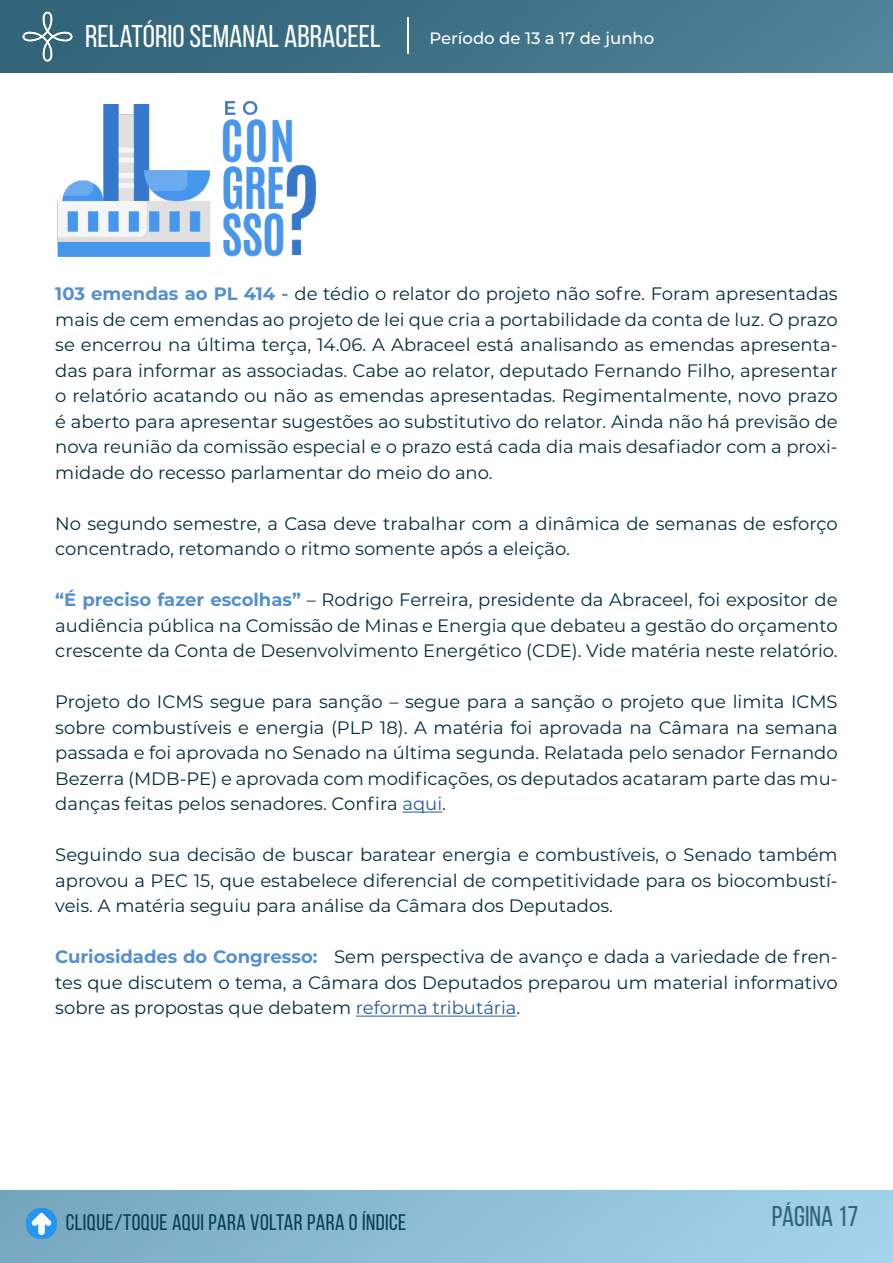
<style>
.page{position:relative;width:893px;height:1263px;background:#fff}
.page>*{position:absolute;margin:0;border:0;box-sizing:border-box;transform-origin:0 0}
.t1{font:31.5px "Bebas Neue";color:#fff}
.t2{font:28.5px "Bebas Neue";color:#326479}
.t3{font:22.5px "Bebas Neue";letter-spacing:.02em;color:#014153}
.t4{font:18px/25.5px "Montserrat";color:#062d3f;text-align:justify}
.t5{font:500 16.5px "Montserrat";color:#fff}
.s1{font-weight:700;color:#5390cd}
.s2{color:#275b9b}
</style>
<div class="page">
<img style="left:0;top:0;width:893px;height:72px">
<img style="left:0;top:1191px;width:892px;height:72px">
<img style="left:23px;top:11px;width:50px;height:50px">
<hr style="left:407px;top:17px;width:2px;height:37px;background:#fff">
<img style="left:27px;top:1209px;width:29px;height:29px">
<hr style="left:402px;top:812px;width:40px;height:1px;background:#275b9b">
<hr style="left:356px;top:1016px;width:160px;height:1px;background:#275b9b">
<img style="left:57px;top:101px;width:259px;height:155px">
<h1 class="t1" style="left:85px;top:19px;width:297px">RELATÓRIO SEMANAL ABRACEEL</h1>
<p class="t5" style="left:429px;top:26px;width:226px">Período de 13 a 17 de junho</p>
<p class="t4" style="left:55px;top:280px;width:784px"><span class="s1">103 emendas ao PL 414 -</span> de tédio o relator do projeto não sofre. Foram apresentadas mais de cem emendas ao projeto de lei que cria a portabilidade da conta de luz. O prazo se encerrou na última terça, 14.06. A Abraceel está analisando as emendas apresenta&shy;das para informar as associadas. Cabe ao relator, deputado Fernando Filho, apresentar o relatório acatando ou não as emendas apresentadas. Regimentalmente, novo prazo é aberto para apresentar sugestões ao substitutivo do relator. Ainda não há previsão de nova reunião da comissão especial e o prazo está cada dia mais desafiador com a proxi&shy;midade do recesso parlamentar do meio do ano.</p>
<p class="t4" style="left:55px;top:510px;width:784px">No segundo semestre, a Casa deve trabalhar com a dinâmica de semanas de esforço concentrado, retomando o ritmo somente após a eleição.</p>
<p class="t4" style="left:55px;top:586px;width:784px"><span class="s1">“É preciso fazer escolhas”</span> – Rodrigo Ferreira, presidente da Abraceel, foi expositor de audiência pública na Comissão de Minas e Energia que debateu a gestão do orçamento crescente da Conta de Desenvolvimento Energético (CDE). Vide matéria neste relatório.</p>
<p class="t4" style="left:55px;top:688px;width:784px">Projeto do ICMS segue para sanção – segue para a sanção o projeto que limita ICMS sobre combustíveis e energia (PLP 18). A matéria foi aprovada na Câmara na semana passada e foi aprovada no Senado na última segunda. Relatada pelo senador Fernando Bezerra (MDB-PE) e aprovada com modificações, os deputados acataram parte das mu&shy;danças feitas pelos senadores. Confira <span class="s2">aqui</span>.</p>
<p class="t4" style="left:55px;top:841px;width:784px">Seguindo sua decisão de buscar baratear energia e combustíveis, o Senado também aprovou a PEC 15, que estabelece diferencial de competitividade para os biocombustí&shy;veis. A matéria seguiu para análise da Câmara dos Deputados.</p>
<p class="t4" style="left:55px;top:943px;width:784px"><span class="s1">Curiosidades do Congresso:</span> Sem perspectiva de avanço e dada a variedade de fren&shy;tes que discutem o tema, a Câmara dos Deputados preparou um material informativo sobre as propostas que debatem <span class="s2">reforma tributária</span>.</p>
<p class="t3" style="left:66px;top:1210px;width:342px">CLIQUE/TOQUE AQUI PARA VOLTAR PARA O ÍNDICE</p>
<h2 class="t2" style="left:772px;top:1200px;width:88px">PÁGINA 17</h2>
</div>
